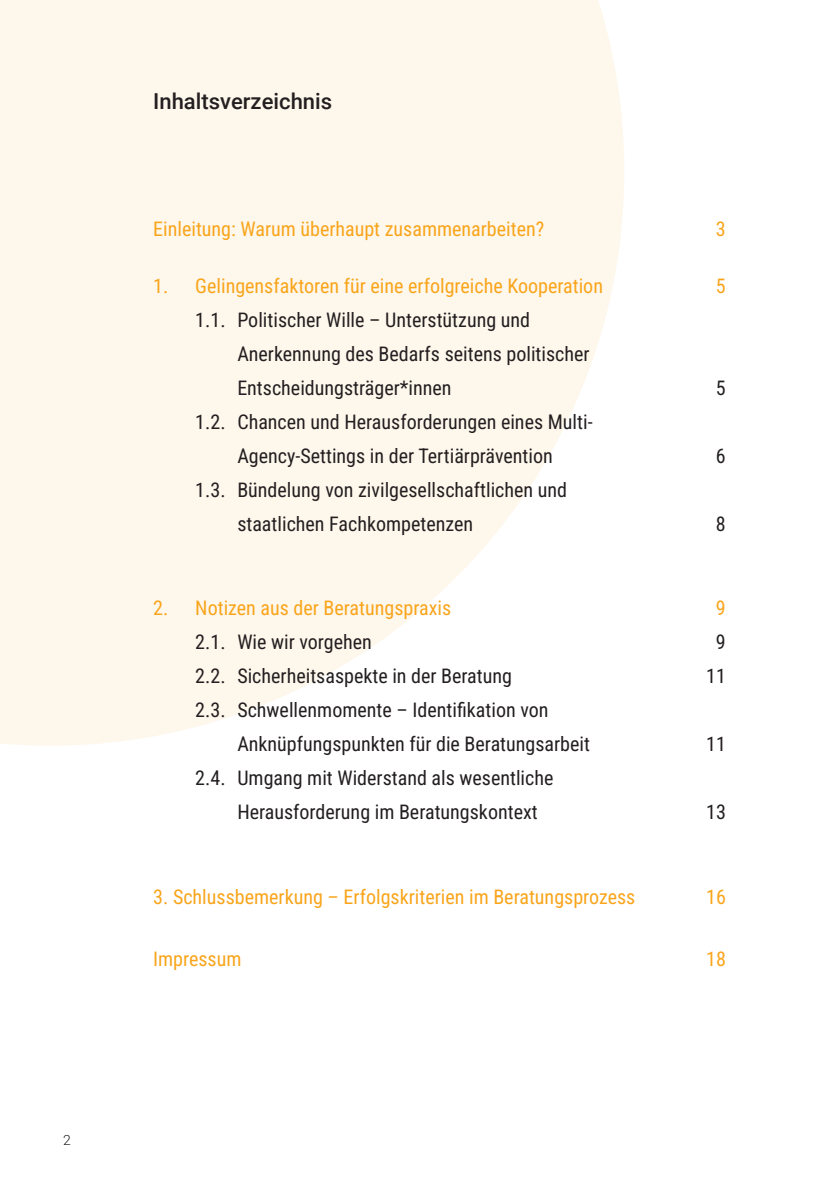
<style>
.page{position:relative;width:840px;height:1191px;background:#fff}
.page>*{position:absolute;margin:0;border:0;box-sizing:border-box;transform-origin:0 0}
.t1{font:500 22px "Roboto";color:#231f20}
.t2{font:20px/34px "Roboto Condensed";color:#231f20}
.t3{font:20px "Roboto Condensed";color:#f9a51b}
.t4{font:300 14px "Roboto";color:#231f20}
</style>
<div class="page">
<svg style="left:0;top:0;width:624px;height:746px;fill:#fef7ec"></svg>
<p class="t4" style="left:63px;top:1130px;width:9px">2</p>
<p class="t1" style="left:153px;top:85px;width:180px">Inhaltsverzeichnis</p>
<p class="t3" style="left:153px;top:215px;width:392px">Einleitung: Warum überhaupt zusammenarbeiten?</p>
<p class="t3" style="left:715px;top:215px;width:11px">3</p>
<p class="t3" style="left:153px;top:271px;width:451px">1. Gelingensfaktoren für eine erfolgreiche Kooperation</p>
<p class="t3" style="left:715px;top:271px;width:11px">5</p>
<p class="t2" style="left:237px;top:302px;width:353px;text-indent:-42px">1.1. Politischer Wille – Unterstützung und<br>Anerkennung des Bedarfs seitens politischer<br>Entscheidungsträger*innen</p>
<p class="t2" style="left:715px;top:370px;width:11px">5</p>
<p class="t2" style="left:195px;top:404px;width:398px;text-align:center">1.2. Chancen und Herausforderungen eines Multi-<br>Agency-Settings in der Tertiärprävention</p>
<p class="t2" style="left:237px;top:472px;width:331px;text-indent:-42px">1.3. Bündelung von zivilgesellschaftlichen und staatlichen Fachkompetenzen</p>
<p class="t2" style="left:715px;top:438px;width:11px">6</p>
<p class="t2" style="left:715px;top:506px;width:11px">8</p>
<p class="t3" style="left:153px;top:594px;width:299px">2. Notizen aus der Beratungspraxis</p>
<p class="t3" style="left:715px;top:594px;width:11px">9</p>
<p class="t2" style="left:195px;top:624px;width:178px">2.1. Wie wir vorgehen</p>
<p class="t2" style="left:715px;top:624px;width:11px">9</p>
<p class="t2" style="left:195px;top:658px;width:318px">2.2. Sicherheitsaspekte in der Beratung</p>
<p class="t2" style="left:705px;top:658px;width:21px">11</p>
<p class="t2" style="left:237px;top:692px;width:354px;text-indent:-42px">2.3. Schwellenmomente – Identifikation von<br>Anknüpfungspunkten für die Beratungsarbeit</p>
<p class="t2" style="left:705px;top:726px;width:21px">11</p>
<p class="t2" style="left:237px;top:760px;width:317px;text-indent:-42px">2.4. Umgang mit Widerstand als wesentliche<br>Herausforderung im Beratungskontext</p>
<p class="t2" style="left:705px;top:794px;width:21px">13</p>
<p class="t3" style="left:153px;top:883px;width:483px">3. Schlussbemerkung – Erfolgskriterien im Beratungsprozess</p>
<p class="t3" style="left:705px;top:883px;width:21px">16</p>
<p class="t3" style="left:153px;top:945px;width:90px">Impressum</p>
<p class="t3" style="left:705px;top:945px;width:21px">18</p>
</div>
